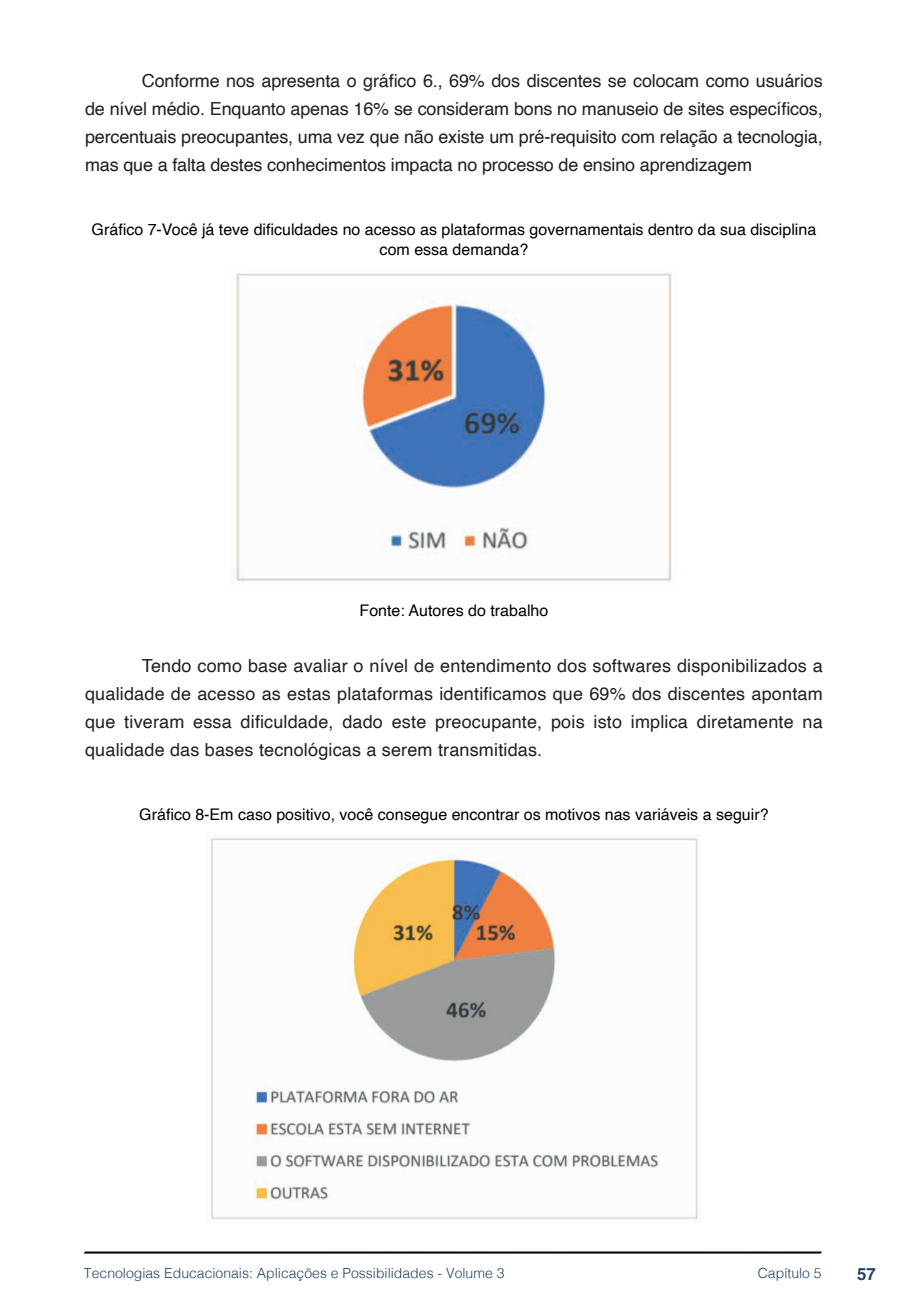
<style>
.page{position:relative;width:908px;height:1304px;background:#fff}
.page>*{position:absolute;margin:0;border:0;box-sizing:border-box;transform-origin:0 0}
.t1{font:18px/28px "Helvetica";color:#231f20;text-align:justify}
.t2{font:700 16.8px "Helvetica";color:#23445f}
.t3{font:16px/19.2px "Helvetica";color:#000;text-align:center}
.t4{font:300 14px "Helvetica";color:#23445f}
</style>
<div class="page">
<svg style="left:84px;top:1251px;width:737px;height:3px;background:#515151"></svg>
<img style="left:231px;top:273px;width:441px;height:309px">
<img style="left:211px;top:838px;width:487px;height:382px">
<p class="t1" style="left:85px;top:67px;width:738px;text-indent:57px">Conforme nos apresenta o gráfico 6., 69% dos discentes se colocam como usuários de nível médio. Enquanto apenas 16% se consideram bons no manuseio de sites específicos, percentuais preocupantes, uma vez que não existe um pré-requisito com relação a tecnologia, mas que a falta destes conhecimentos impacta no processo de ensino aprendizagem</p>
<p class="t3" style="left:92px;top:221px;width:725px">Gráfico 7-Você já teve dificuldades no acesso as plataformas governamentais dentro da sua disciplina com essa demanda?</p>
<p class="t3" style="left:359px;top:601px;width:190px">Fonte: Autores do trabalho</p>
<p class="t1" style="left:85px;top:652px;width:738px;text-indent:57px">Tendo como base avaliar o nível de entendimento dos softwares disponibilizados a qualidade de acesso as estas plataformas identificamos que 69% dos discentes apontam que tiveram essa dificuldade, dado este preocupante, pois isto implica diretamente na qualidade das bases tecnológicas a serem transmitidas.</p>
<p class="t3" style="left:139px;top:805px;width:630px">Gráfico 8-Em caso positivo, você consegue encontrar os motivos nas variáveis a seguir?</p>
<p class="t4" style="left:84px;top:1261px;width:422px">Tecnologias Educacionais: Aplicações e Possibilidades - Volume 3</p>
<p class="t4" style="left:757px;top:1261px;width:65px">Capítulo 5</p>
<p class="t2" style="left:856px;top:1264px;width:20px">57</p>
</div>
